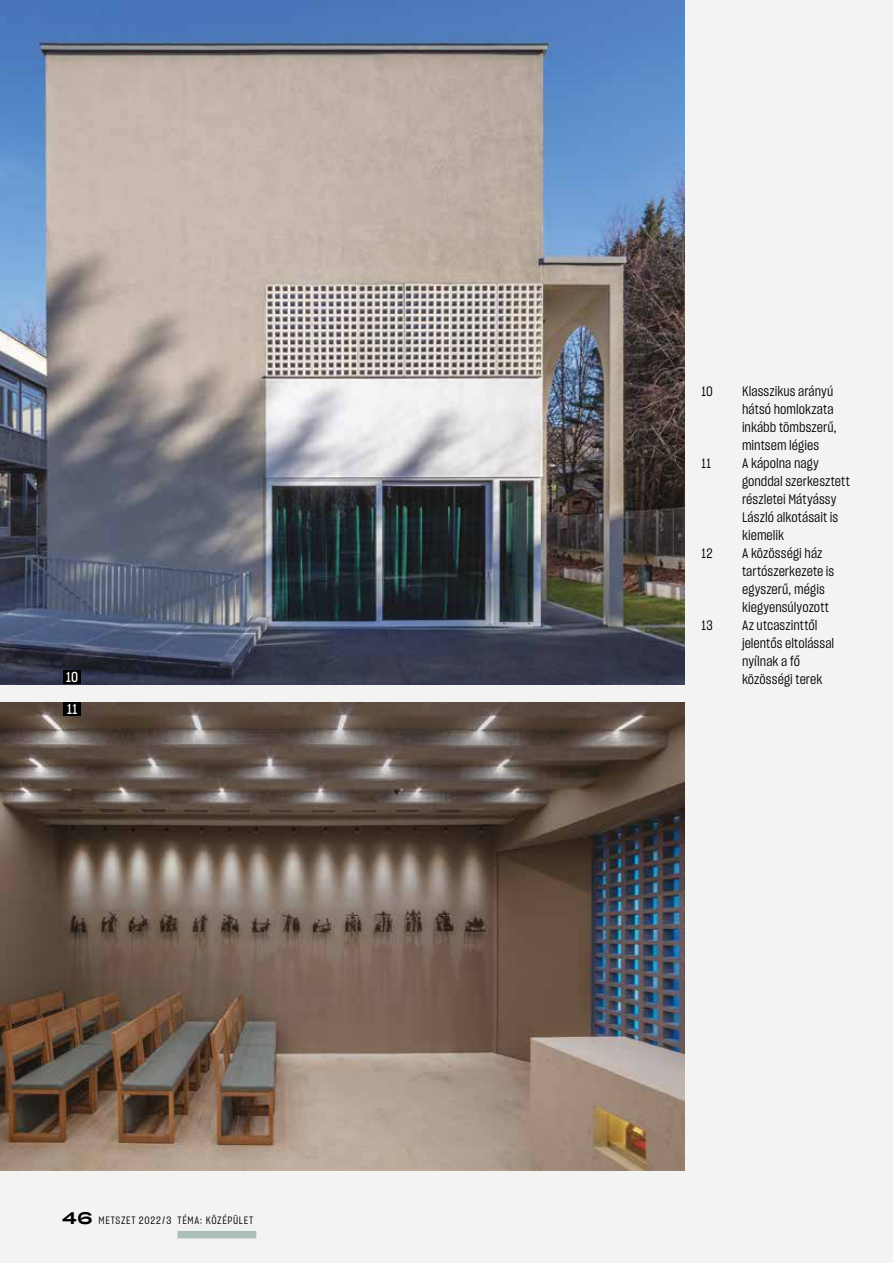
<style>
.page{position:relative;width:893px;height:1263px;background:#f3f4f1}
.page>*{position:absolute;margin:0;border:0;box-sizing:border-box;transform-origin:0 0}
.t1{font:14.25px "Sharp Grotesk Medium 15";color:#fff}
.t2{font:13.5px/18px "Sharp Grotesk Book 15";letter-spacing:.005em;color:#000}
.t3{font:10.5px "Sharp Grotesk Book 15";letter-spacing:.065em;color:#000}
.s1{font-family:"Sharp Grotesk Medium 25";font-size:16.5px}
</style>
<div class="page">
<img style="left:0;top:0;width:685px;height:684px">
<img style="left:0;top:702px;width:685px;height:468px">
<div style="left:64px;top:670px;width:17px;height:14px;background:#000"></div>
<div style="left:64px;top:702px;width:17px;height:14px;background:#000"></div>
<div style="left:177px;top:1231px;width:79px;height:7px;background:#acbfb6"></div>
<p class="t2" style="left:702px;top:382px;width:13px">10</p>
<p class="t2" style="left:742px;top:382px;width:96px">Klasszikus arányú hátsó homlokzata inkább tömbszerű, mintsem légies</p>
<p class="t2" style="left:702px;top:454px;width:11px">11</p>
<p class="t2" style="left:742px;top:454px;width:109px">A kápolna nagy gonddal szerkesztett részletei Mátyássy<br>László alkotásait is kiemelik</p>
<p class="t2" style="left:702px;top:544px;width:13px">12</p>
<p class="t2" style="left:742px;top:544px;width:94px">A közösségi ház tartószerkezete is egyszerű, mégis kiegyensúlyozott</p>
<p class="t2" style="left:702px;top:616px;width:13px">13</p>
<p class="t2" style="left:742px;top:616px;width:94px">Az utcaszinttől jelentős eltolással nyílnak a fő</p>
<p class="t1" style="left:66px;top:667px;width:14px">10</p>
<p class="t2" style="left:742px;top:670px;width:82px">közösségi terek</p>
<p class="t1" style="left:67px;top:699px;width:12px">11</p>
<p class="t3" style="left:62px;top:1213px;width:192px"><span class="s1">46</span> METSZET 2022/3 TÉMA: KÖZÉPÜLET</p>
</div>
